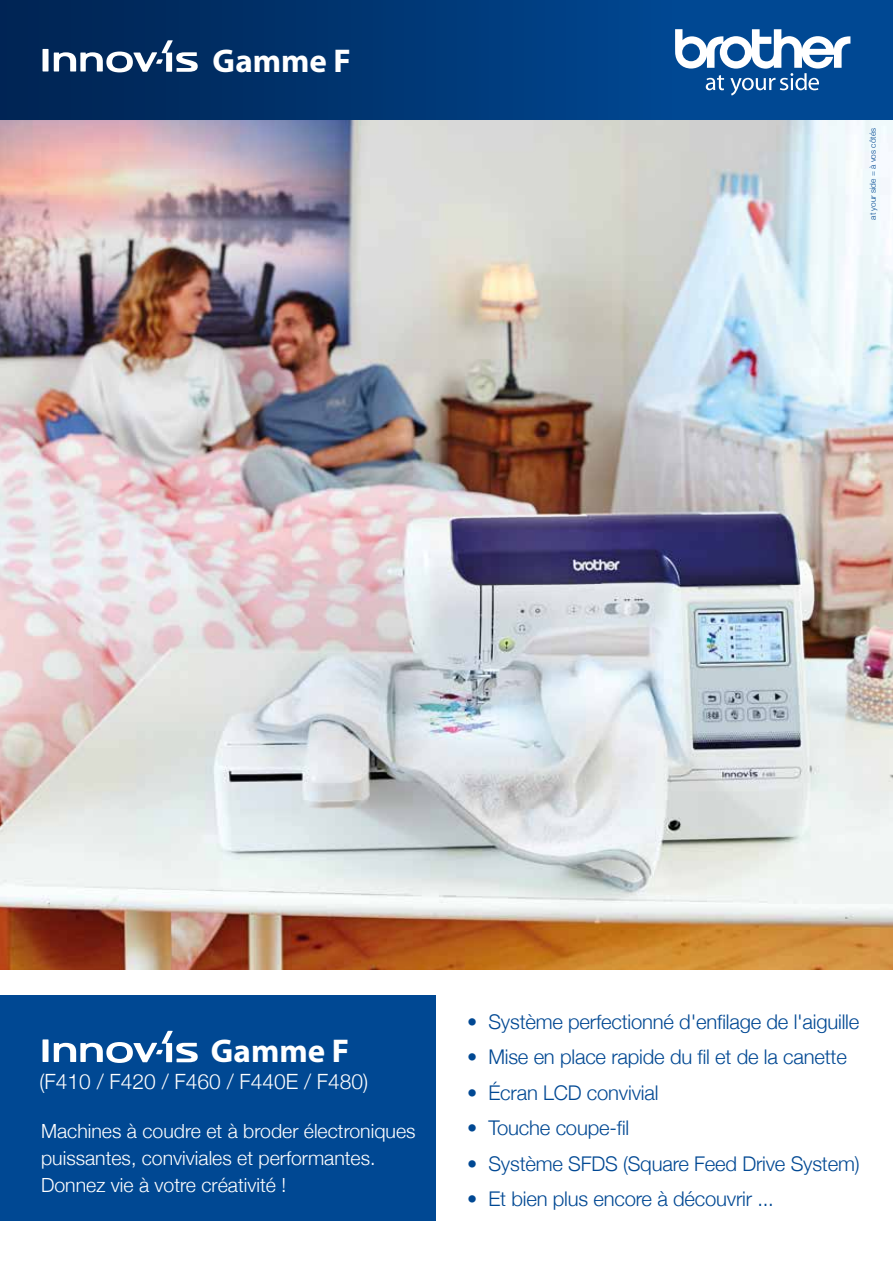
<style>
.page{position:relative;width:893px;height:1263px;background:#fff}
.page>*{position:absolute;margin:0;border:0;box-sizing:border-box;transform-origin:0 0}
.t1{font:700 33px "Myriad Pro";color:#fff}
.t2{font:300 21px "Helvetica Neue";color:#fff}
.t3{font:300 20.25px "Helvetica Neue";letter-spacing:-.01em;color:#004893}
.t4{font:300 19.5px/27px "Helvetica Neue";color:#fff}
.t5{font:300 8.25px "Helvetica Neue";color:#004893}
</style>
<div class="page">
<div style="left:0;top:995px;width:436px;height:225px;background:#004893"></div>
<img style="left:0;top:119px;width:893px;height:850px">
<div style="left:0;top:0;width:893px;height:119px;background:#004893"></div>
<div style="left:0;top:0;width:674px;height:119px;background:linear-gradient(to right,#002250,#004690)"></div>
<div style="left:43px;top:49px;width:6px;height:22px;background:#fff"></div>
<svg style="left:54px;top:40px;width:144px;height:32px;background:#506c8f"></svg>
<div style="left:43px;top:1039px;width:6px;height:23px;background:#fff"></div>
<svg style="left:54px;top:1031px;width:144px;height:32px"></svg>
<svg style="left:675px;top:29px;width:175px;height:66px"></svg>
<h1 class="t1" style="left:213px;top:41px;width:140px">Gamme F</h1>
<p class="t5" style="left:866px;top:220px;width:93px;rotate:-90deg">at your side = à vos côtés</p>
<h1 class="t1" style="left:211px;top:1031px;width:140px">Gamme F</h1>
<p class="t2" style="left:40px;top:1074px;width:330px">(F410 / F420 / F460 / F440E / F480)</p>
<p class="t4" style="left:41px;top:1116px;width:376px">Machines à coudre et à broder électroniques puissantes, conviviales et performantes.<br>Donnez vie à votre créativité !</p>
<p class="t3" style="left:467px;top:1014px;width:394px">• Système perfectionné d'enfilage de l'aiguille</p>
<p class="t3" style="left:467px;top:1049px;width:381px">• Mise en place rapide du fil et de la canette</p>
<p class="t3" style="left:467px;top:1085px;width:193px">• Écran LCD convivial</p>
<p class="t3" style="left:467px;top:1120px;width:164px">• Touche coupe-fil</p>
<p class="t3" style="left:467px;top:1156px;width:394px">• Système SFDS (Square Feed Drive System)</p>
<p class="t3" style="left:467px;top:1191px;width:308px">• Et bien plus encore à découvrir ...</p>
</div>
